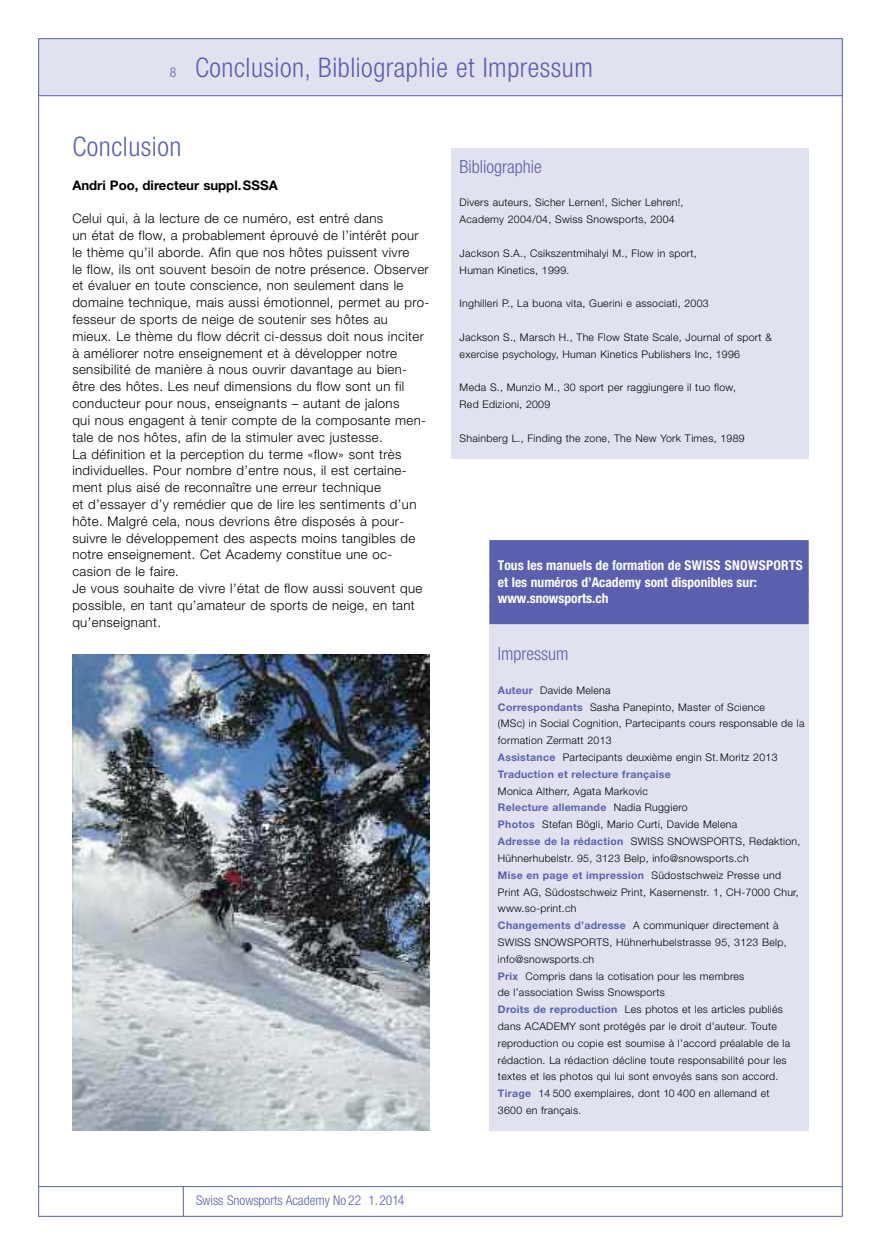
<style>
.page{position:relative;width:881px;height:1255px;background:#fff}
.page>*{position:absolute;margin:0;border:0;box-sizing:border-box;transform-origin:0 0}
.t1{font:300 condensed 27px "Helvetica Neue LT Std";letter-spacing:.02em;color:#5a60ad}
.t2{font:300 condensed 18px "Helvetica Neue LT Std";color:#5a60ad}
.t3{font:700 condensed 13.5px/16.5px "Helvetica Neue LT Std";color:#fff}
.t4{font:300 condensed 13.5px "Helvetica Neue LT Std";color:#5a60ad}
.t5{font:300 13.2px/16.8px "Helvetica Neue LT Std";letter-spacing:.03em;color:#000}
.t6{font:700 13.2px "Helvetica Neue LT Std";color:#000}
.t7{font:300 10.5px/16.8px "Helvetica Neue LT Std";letter-spacing:.03em;color:#000}
.s1{font-size:13.5px}
.s2{font-weight:700;color:#5a60ad}
</style>
<div class="page">
<div style="left:38px;top:39px;width:804px;height:56px;background:#e1e2f0"></div>
<hr style="left:39px;top:1186px;width:803px;height:1px;background:#5a60ad">
<hr style="left:183px;top:1186px;width:1px;height:30px;background:#5a60ad">
<hr style="left:39px;top:95px;width:803px;height:1px;background:#5a60ad">
<div style="left:451px;top:148px;width:357px;height:310px;background:#e1e2f0"></div>
<div style="left:489px;top:540px;width:319px;height:590px;background:#e1e2f0"></div>
<div style="left:489px;top:540px;width:319px;height:18px;background:#5a60ad"></div>
<div style="left:489px;top:556px;width:319px;height:18px;background:#5a60ad"></div>
<div style="left:489px;top:573px;width:319px;height:18px;background:#5a60ad"></div>
<div style="left:489px;top:589px;width:319px;height:18px;background:#5a60ad"></div>
<div style="left:489px;top:606px;width:319px;height:18px;background:#5a60ad"></div>
<img style="left:72px;top:654px;width:357px;height:476px">
<h1 class="t1" style="left:170px;top:58px;width:424px"><span class="s1">8</span> Conclusion, Bibliographie et Impressum</h1>
<h1 class="t1" style="left:72px;top:137px;width:111px">Conclusion</h1>
<p class="t6" style="left:72px;top:180px;width:207px">Andri Poo, directeur suppl.SSSA</p>
<p class="t5" style="left:72px;top:211px;width:358px">Celui qui, à la lecture de ce numéro, est entré dans<br>un état de flow, a probablement éprouvé de l’intérêt pour le thème qu’il aborde. Afin que nos hôtes puissent vivre<br>le flow, ils ont souvent besoin de notre présence. Observer et évaluer en toute conscience, non seulement dans le domaine technique, mais aussi émotionnel, permet au pro&shy;fesseur de sports de neige de soutenir ses hôtes au mieux. Le thème du flow décrit ci-dessus doit nous inciter à améliorer notre enseignement et à développer notre sensibilité de manière à nous ouvrir davantage au bien&shy;être des hôtes. Les neuf dimensions du flow sont un fil conducteur pour nous, enseignants – autant de jalons<br>qui nous engagent à tenir compte de la composante men&shy;tale de nos hôtes, afin de la stimuler avec justesse.<br>La définition et la perception du terme «flow» sont très individuelles. Pour nombre d’entre nous, il est certaine&shy;ment plus aisé de reconnaître une erreur technique<br>et d’essayer d’y remédier que de lire les sentiments d’un hôte. Malgré cela, nous devrions être disposés à pour&shy;suivre le développement des aspects moins tangibles de notre enseignement. Cet Academy constitue une oc&shy;casion de le faire.<br>Je vous souhaite de vivre l’état de flow aussi souvent que possible, en tant qu’amateur de sports de neige, en tant qu’enseignant.</p>
<h2 class="t2" style="left:459px;top:160px;width:84px">Bibliographie</h2>
<p class="t7" style="left:459px;top:195px;width:225px">Divers auteurs, Sicher Lernen!, Sicher Lehren!,<br>Academy 2004/04, Swiss Snowsports, 2004</p>
<p class="t7" style="left:459px;top:246px;width:239px">Jackson S.A., Csikszentmihalyi M., Flow in sport,<br>Human Kinetics, 1999.</p>
<p class="t7" style="left:459px;top:296px;width:250px">Inghilleri P., La buona vita, Guerini e associati, 2003</p>
<p class="t7" style="left:459px;top:330px;width:313px">Jackson S., Marsch H., The Flow State Scale, Journal of sport &amp; exercise psychology, Human Kinetics Publishers Inc, 1996</p>
<p class="t7" style="left:459px;top:380px;width:278px">Meda S., Munzio M., 30 sport per raggiungere il tuo flow,<br>Red Edizioni, 2009</p>
<p class="t7" style="left:459px;top:430px;width:286px">Shainberg L., Finding the zone, The New York Times, 1989</p>
<p class="t3" style="left:497px;top:558px;width:306px">Tous les manuels de formation de SWISS SNOWSPORTS et les numéros d’Academy sont disponibles sur: www.snowsports.ch</p>
<h2 class="t2" style="left:497px;top:647px;width:72px">Impressum</h2>
<p class="t7" style="left:497px;top:682px;width:308px"><span class="s2">Auteur</span> Davide Melena<br><span class="s2">Correspondants</span> Sasha Panepinto, Master of Science<br>(MSc) in Social Cognition, Partecipants cours responsable de la formation Zermatt 2013<br><span class="s2">Assistance</span> Partecipants deuxième engin St.Moritz 2013<br><span class="s2">Traduction et relecture française</span></p>
<p class="t7" style="left:497px;top:783px;width:304px">Monica Altherr, Agata Markovic<br><span class="s2">Relecture allemande</span> Nadia Ruggiero<br><span class="s2">Photos</span> Stefan Bögli, Mario Curti, Davide Melena<br><span class="s2">Adresse de la rédaction</span> SWISS SNOWSPORTS, Redaktion, Hühnerhubelstr. 95, 3123 Belp, info@snowsports.ch<br><span class="s2">Mise en page et impression</span> Südostschweiz Presse und Print AG, Südostschweiz Print, Kasernenstr. 1, CH-7000 Chur, www.so-print.ch<br><span class="s2">Changements d’adresse</span> A communiquer directement à SWISS SNOWSPORTS, Hühnerhubelstrasse 95, 3123 Belp, info@snowsports.ch<br><span class="s2">Prix</span> Compris dans la cotisation pour les membres<br>de l’association Swiss Snowsports<br><span class="s2">Droits de reproduction</span> Les photos et les articles publiés dans ACADEMY sont protégés par le droit d’auteur. Toute reproduction ou copie est soumise à l’accord préalable de la rédaction. La rédaction décline toute responsabilité pour les textes et les photos qui lui sont envoyés sans son accord.<br><span class="s2">Tirage</span> 14 500 exemplaires, dont 10 400 en allemand et<br>3600 en français.</p>
<p class="t4" style="left:196px;top:1195px;width:210px">Swiss Snowsports Academy No 22 1.2014</p>
</div>
